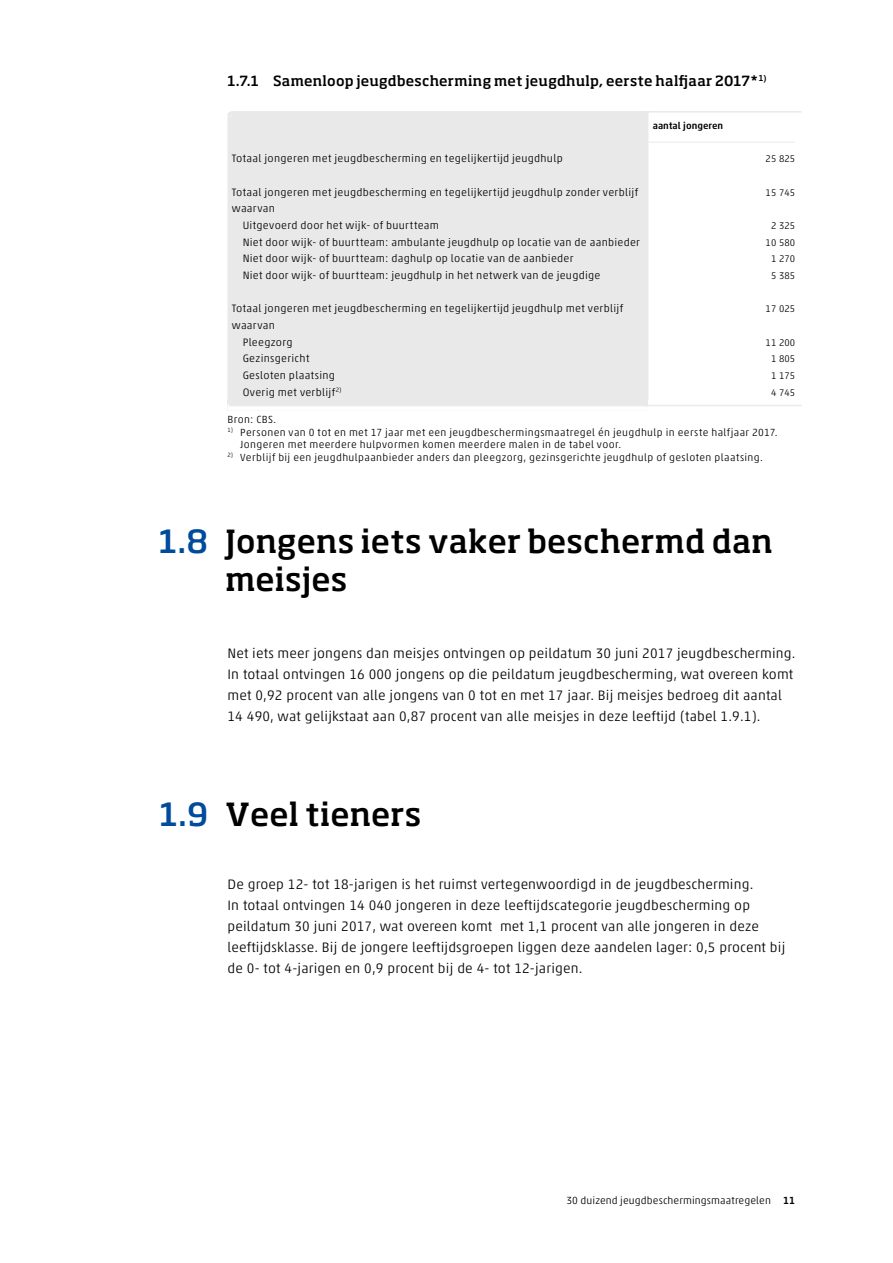
<style>
.page{position:relative;width:893px;height:1263px;background:#fff}
.page>*{position:absolute;margin:0;border:0;box-sizing:border-box;transform-origin:0 0}
.t1{font:500 31.5px/37.5px "Soho Pro";letter-spacing:.005em;color:#000}
.t2{font:300 13.8px/21px "Akko Pro";letter-spacing:.01em;color:#000}
.t3{font:500 13.8px "Soho Pro";letter-spacing:.02em;color:#000}
.t4{font:300 10.8px/16.6px "Akko Pro";letter-spacing:.025em;color:#000}
.t5{font:300 10.5px/12.6px "Akko Pro";letter-spacing:.035em;color:#000}
.t6{font:300 10.5px "Akko Pro";letter-spacing:.01em;color:#000}
.t7{font:300 9.75px "Akko Pro";letter-spacing:.005em;color:#000}
.t8{font:500 9.75px "Akko Pro";letter-spacing:.005em;color:#000}
.s1{color:#004b9c}
.s2{font-weight:500}
</style>
<div class="page">
<div style="left:227px;top:117px;width:421px;height:283px;background:#e9e9e9"></div>
<div style="left:227px;top:400px;width:421px;height:10px;background:#e9e9e9"></div>
<div style="left:232px;top:111px;width:416px;height:6px;background:#e9e9e9"></div>
<svg style="left:227px;top:111px;width:5px;height:6px"></svg>
<hr style="left:644px;top:111px;width:157px;height:2px;background:#e9e9e9">
<hr style="left:648px;top:142px;width:147px;height:1px;background:#e9e9e9">
<div style="left:227px;top:406px;width:421px;height:5px;background:#fff"></div>
<hr style="left:644px;top:405px;width:157px;height:1px;background:#e9e9e9">
<p class="t3" style="left:227px;top:71px;width:540px">1.7.1 Samenloop jeugdbescherming met jeugdhulp, eerste halfjaar 2017*<sup>1)</sup></p>
<p class="t8" style="left:653px;top:120px;width:72px">aantal jongeren</p>
<p class="t4" style="left:232px;top:150px;width:333px">Totaal jongeren met jeugdbescherming en tegelijkertijd jeugdhulp</p>
<p class="t7" style="left:766px;top:153px;width:31px">25 825</p>
<p class="t4" style="left:232px;top:184px;width:408px">Totaal jongeren met jeugdbescherming en tegelijkertijd jeugdhulp zonder verblijf</p>
<p class="t7" style="left:766px;top:186px;width:31px">15 745</p>
<p class="t4" style="left:243px;top:200px;width:198px;text-indent:-11px">waarvan<br>Uitgevoerd door het wijk- of buurtteam</p>
<p class="t7" style="left:771px;top:220px;width:26px">2 325</p>
<p class="t4" style="left:243px;top:234px;width:399px">Niet door wijk- of buurtteam: ambulante jeugdhulp op locatie van de aanbieder</p>
<p class="t7" style="left:766px;top:236px;width:31px">10 580</p>
<p class="t4" style="left:243px;top:250px;width:332px">Niet door wijk- of buurtteam: daghulp op locatie van de aanbieder</p>
<p class="t7" style="left:771px;top:253px;width:26px">1 270</p>
<p class="t4" style="left:243px;top:267px;width:359px">Niet door wijk- of buurtteam: jeugdhulp in het netwerk van de jeugdige</p>
<p class="t7" style="left:771px;top:270px;width:26px">5 385</p>
<p class="t4" style="left:232px;top:300px;width:393px">Totaal jongeren met jeugdbescherming en tegelijkertijd jeugdhulp met verblijf</p>
<p class="t7" style="left:766px;top:303px;width:31px">17 025</p>
<p class="t4" style="left:243px;top:317px;width:51px;text-indent:-11px">waarvan<br>Pleegzorg</p>
<p class="t7" style="left:766px;top:336px;width:31px">11 200</p>
<p class="t4" style="left:243px;top:350px;width:68px">Gezinsgericht</p>
<p class="t7" style="left:771px;top:353px;width:26px">1 805</p>
<p class="t4" style="left:243px;top:367px;width:94px">Gesloten plaatsing</p>
<p class="t7" style="left:771px;top:370px;width:26px">1 175</p>
<p class="t4" style="left:243px;top:383px;width:100px">Overig met verblijf<sup>2)</sup></p>
<p class="t7" style="left:771px;top:386px;width:26px">4 745</p>
<p class="t5" style="left:227px;top:413px;width:50px">Bron: CBS.</p>
<p class="t5" style="left:240px;top:426px;width:539px;text-indent:-13px"><sup>1)</sup> Personen van 0 tot en met 17 jaar met een jeugdbeschermingsmaatregel én jeugdhulp in eerste halfjaar 2017.<br>Jongeren met meerdere hulpvormen komen meerdere malen in de tabel voor.</p>
<p class="t5" style="left:227px;top:451px;width:537px"><sup>2)</sup> Verblijf bij een jeugdhulpaanbieder anders dan pleegzorg, gezinsgerichte jeugdhulp of gesloten plaatsing.</p>
<h1 class="t1" style="left:225px;top:521px;width:549px;text-indent:-66px"><span class="s1">1.8</span> Jongens iets vaker beschermd dan meisjes</h1>
<p class="t2" style="left:227px;top:643px;width:569px">Net iets meer jongens dan meisjes ontvingen op peildatum 30 juni 2017 jeugdbescherming.<br>In totaal ontvingen 16 000 jongens op die peildatum jeugdbescherming, wat overeen komt met 0,92 procent van alle jongens van 0 tot en met 17 jaar. Bij meisjes bedroeg dit aantal 14 490, wat gelijkstaat aan 0,87 procent van alle meisjes in deze leeftijd (tabel 1.9.1).</p>
<h1 class="t1" style="left:160px;top:794px;width:263px"><span class="s1">1.9</span> Veel tieners</h1>
<p class="t2" style="left:227px;top:874px;width:559px">De groep 12- tot 18-jarigen is het ruimst vertegenwoordigd in de jeugdbescherming.<br>In totaal ontvingen 14 040 jongeren in deze leeftijdscategorie jeugdbescherming op peildatum 30 juni 2017, wat overeen komt met 1,1 procent van alle jongeren in deze leeftijdsklasse. Bij de jongere leeftijdsgroepen liggen deze aandelen lager: 0,5 procent bij de 0- tot 4-jarigen en 0,9 procent bij de 4- tot 12-jarigen.</p>
<p class="t6" style="left:566px;top:1194px;width:230px">30 duizend jeugdbeschermingsmaatregelen <span class="s2">11</span></p>
</div>
